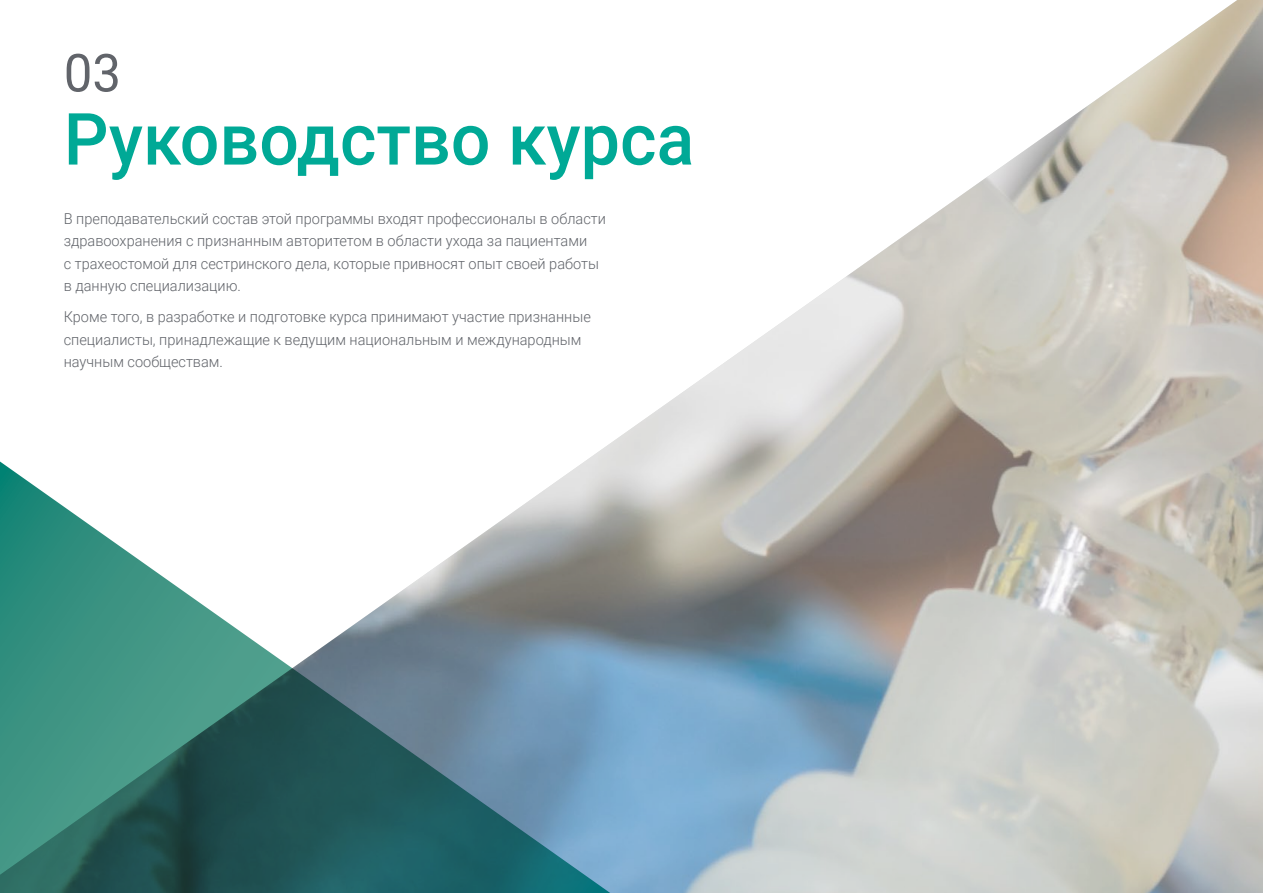
<style>
.page{position:relative;width:1263px;height:893px;background:#fff}
.page>*{position:absolute;margin:0;border:0;box-sizing:border-box;transform-origin:0 0}
.t1{font:500 72px "Roboto";color:#00a996}
.t2{font:52.5px "Roboto";color:#61646a}
.t3{font:300 15px/22.5px "Roboto";color:#61646a}
</style>
<div class="page">
<img style="left:607px;top:0;width:656px;height:893px">
<svg style="left:0;top:446px;width:640px;height:447px"></svg>
<h2 class="t2" style="left:64px;top:36px;width:59px">03</h2>
<h1 class="t1" style="left:64px;top:89px;width:632px">Руководство курса</h1>
<p class="t3" style="left:64px;top:207px;width:544px">В преподавательский состав этой программы входят профессионалы в области здравоохранения с признанным авторитетом в области ухода за пациентами<br>с трахеостомой для сестринского дела, которые привносят опыт своей работы в данную специализацию.</p>
<p class="t3" style="left:64px;top:305px;width:529px">Кроме того, в разработке и подготовке курса принимают участие признанные специалисты, принадлежащие к ведущим национальным и международным научным сообществам.</p>
</div>
